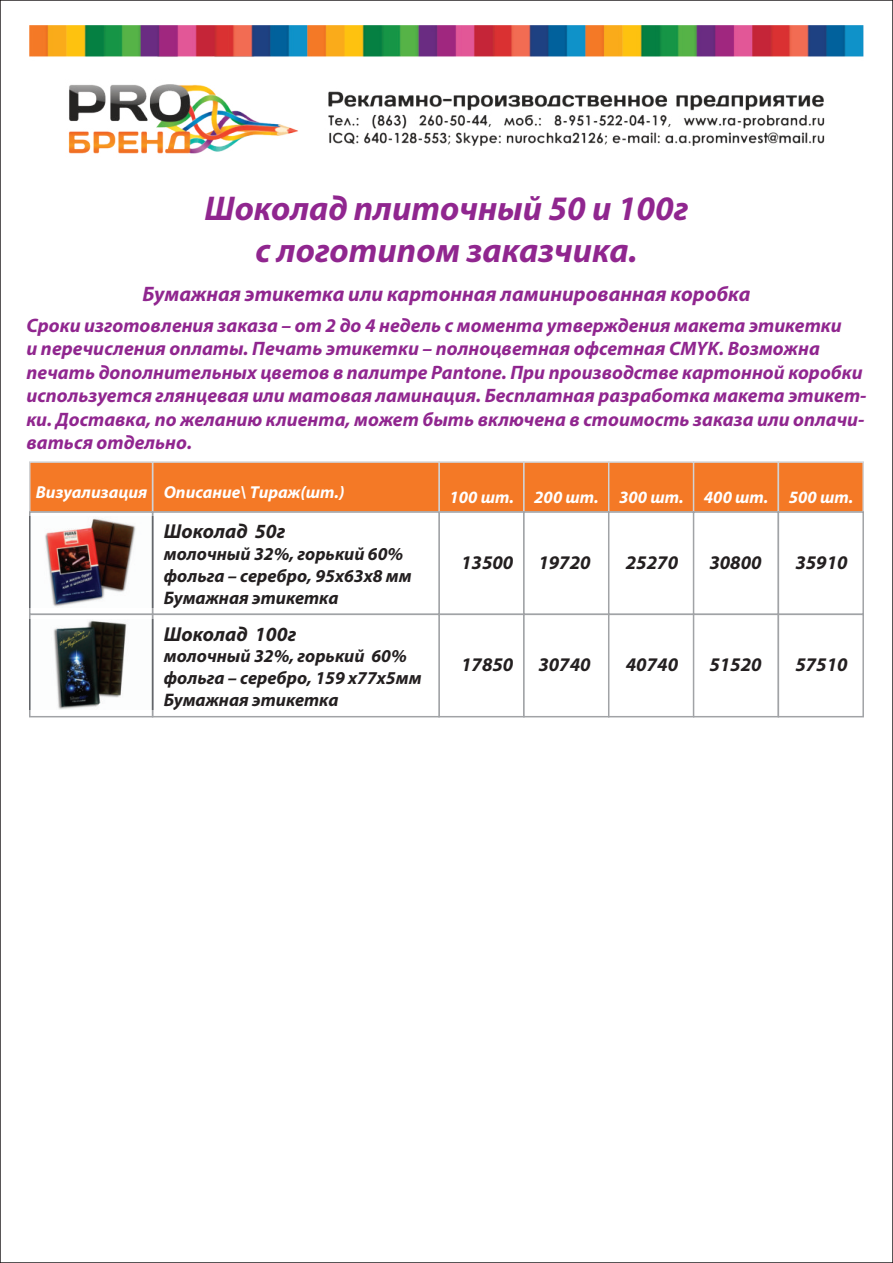
<style>
.page{position:relative;width:893px;height:1263px;background:#fff}
.page>*{position:absolute;margin:0;border:0;box-sizing:border-box;transform-origin:0 0}
.t1{font:italic 700 34.5px/41.4px "Myriad Pro";color:#90268f;text-align:center}
.t2{font:italic 700 21px "Myriad Pro";color:#90268f}
.t3{font:italic 700 20.25px "Myriad Pro";color:#231f20}
.t4{font:italic 700 19.5px/23.4px "Myriad Pro";color:#90268f}
.t5{font:italic 700 19.35px "Myriad Pro";color:#231f20}
.t6{font:italic 700 18.15px/21.8px "Myriad Pro";color:#231f20}
.t7{font:italic 700 17.4px "Myriad Pro";color:#fff}
</style>
<div class="page">
<img style="left:30px;top:26px;width:833px;height:128px">
<div style="left:439px;top:462px;width:85px;height:50px;background:#f47926"></div>
<div style="left:438px;top:461px;width:86px;height:52px;border:2px solid #d1d2d4"></div>
<div style="left:524px;top:462px;width:85px;height:50px;background:#f47926"></div>
<div style="left:523px;top:461px;width:86px;height:52px;border:2px solid #d1d2d4"></div>
<div style="left:609px;top:462px;width:85px;height:50px;background:#f47926"></div>
<div style="left:608px;top:461px;width:86px;height:52px;border:2px solid #d1d2d4"></div>
<div style="left:694px;top:462px;width:84px;height:50px;background:#f47926"></div>
<div style="left:693px;top:461px;width:86px;height:52px;border:2px solid #d1d2d4"></div>
<div style="left:778px;top:462px;width:85px;height:50px;background:#f47926"></div>
<div style="left:778px;top:461px;width:86px;height:52px;border:2px solid #d1d2d4"></div>
<div style="left:438px;top:511px;width:86px;height:104px;border:2px solid #a1a3a6"></div>
<div style="left:438px;top:614px;width:86px;height:103px;border:2px solid #a1a3a6"></div>
<div style="left:523px;top:511px;width:86px;height:104px;border:2px solid #a1a3a6"></div>
<div style="left:523px;top:614px;width:86px;height:103px;border:2px solid #a1a3a6"></div>
<div style="left:608px;top:511px;width:86px;height:104px;border:2px solid #a1a3a6"></div>
<div style="left:608px;top:614px;width:86px;height:103px;border:2px solid #a1a3a6"></div>
<div style="left:693px;top:511px;width:86px;height:104px;border:2px solid #a1a3a6"></div>
<div style="left:693px;top:614px;width:86px;height:103px;border:2px solid #a1a3a6"></div>
<div style="left:778px;top:511px;width:86px;height:104px;border:2px solid #a1a3a6"></div>
<div style="left:778px;top:614px;width:86px;height:103px;border:2px solid #a1a3a6"></div>
<div style="left:153px;top:462px;width:286px;height:50px;background:#f47926"></div>
<div style="left:152px;top:461px;width:288px;height:52px;border:2px solid #d1d2d4"></div>
<div style="left:30px;top:462px;width:123px;height:50px;background:#f47926"></div>
<div style="left:29px;top:461px;width:124px;height:52px;border:2px solid #d1d2d4"></div>
<div style="left:152px;top:511px;width:288px;height:104px;border:2px solid #a1a3a6"></div>
<div style="left:152px;top:614px;width:288px;height:103px;border:2px solid #a1a3a6"></div>
<div style="left:29px;top:511px;width:124px;height:104px;border:2px solid #a1a3a6"></div>
<div style="left:29px;top:614px;width:124px;height:103px;border:2px solid #a1a3a6"></div>
<img style="left:29px;top:517px;width:124px;height:90px">
<img style="left:29px;top:619px;width:124px;height:91px">
<h1 class="t1" style="left:204px;top:191px;width:485px">Шоколад плиточный 50 и 100г с логотипом заказчика.</h1>
<p class="t2" style="left:143px;top:286px;width:609px">Бумажная этикетка или картонная ламинированная коробка</p>
<p class="t4" style="left:26px;top:315px;width:842px">Сроки изготовления заказа – от 2 до 4 недель с момента утверждения макета этикетки<br>и перечисления оплаты. Печать этикетки – полноцветная офсетная CMYK. Возможна печать дополнительных цветов в палитре Pantone. При производстве картонной коробки используется глянцевая или матовая ламинация. Бесплатная разработка макета этикет&shy;ки. Доставка, по желанию клиента, может быть включена в стоимость заказа или оплачи&shy;ваться отдельно.</p>
<p class="t7" style="left:36px;top:486px;width:310px">Визуализация Описание\ Тираж(шт.)</p>
<p class="t7" style="left:449px;top:491px;width:405px">100 шт. 200 шт. 300 шт. 400 шт. 500 шт.</p>
<p class="t3" style="left:164px;top:524px;width:123px">Шоколад 50г</p>
<p class="t6" style="left:164px;top:545px;width:250px">молочный 32%, горький 60% фольга – серебро, 95х63х8 мм<br>Бумажная этикетка</p>
<p class="t3" style="left:164px;top:626px;width:134px">Шоколад 100г</p>
<p class="t6" style="left:164px;top:647px;width:259px">молочный 32%, горький 60% фольга – серебро, 159 х77х5мм<br>Бумажная этикетка</p>
<p class="t5" style="left:461px;top:555px;width:54px">13500</p>
<p class="t5" style="left:538px;top:555px;width:54px">19720</p>
<p class="t5" style="left:626px;top:555px;width:54px">25270</p>
<p class="t5" style="left:709px;top:555px;width:54px">30800</p>
<p class="t5" style="left:795px;top:555px;width:54px">35910</p>
<p class="t5" style="left:461px;top:657px;width:54px">17850</p>
<p class="t5" style="left:538px;top:657px;width:54px">30740</p>
<p class="t5" style="left:626px;top:657px;width:54px">40740</p>
<p class="t5" style="left:709px;top:657px;width:54px">51520</p>
<p class="t5" style="left:795px;top:657px;width:54px">57510</p>
</div>
